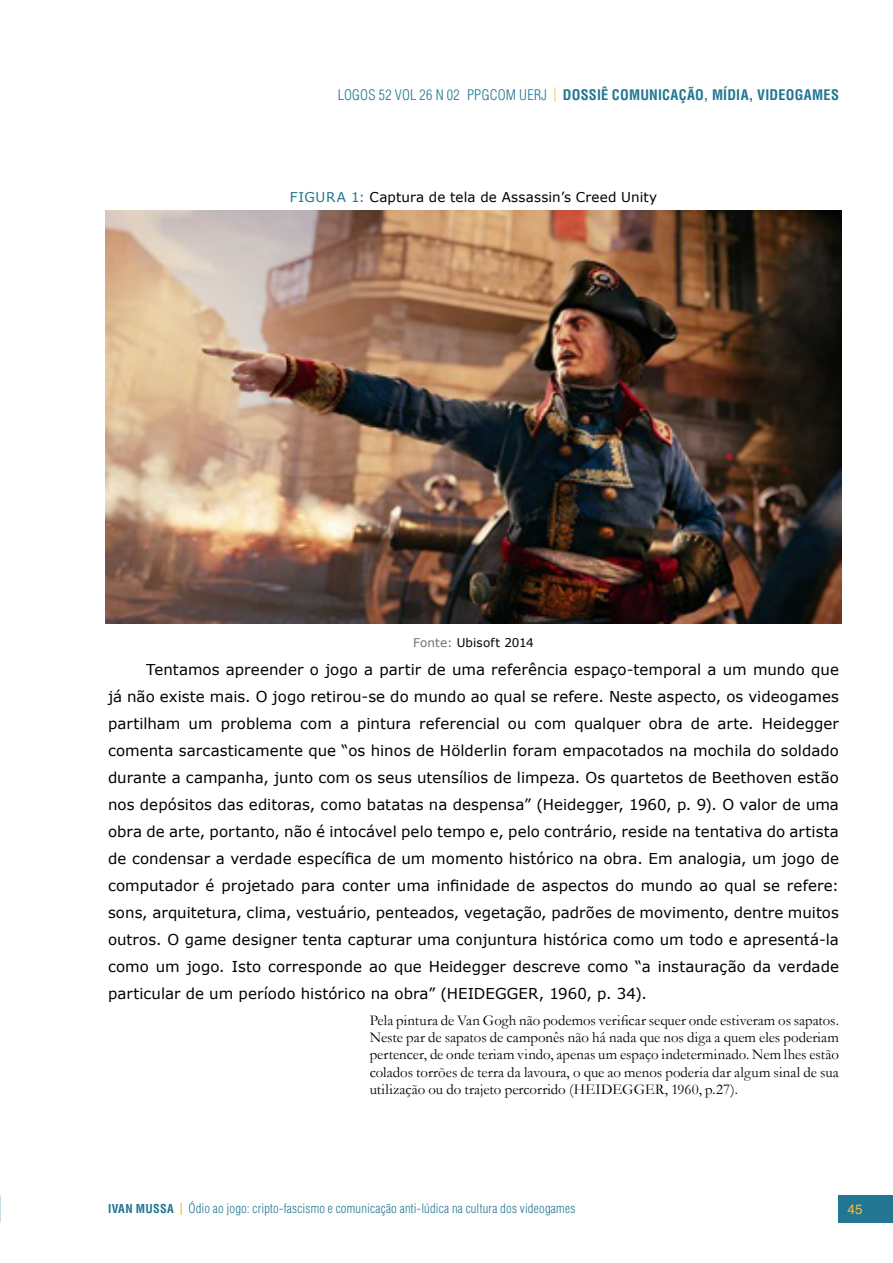
<style>
.page{position:relative;width:893px;height:1263px;background:#fff}
.page>*{position:absolute;margin:0;border:0;box-sizing:border-box;transform-origin:0 0}
.t1{font:15px/27px "Verdana";letter-spacing:.005em;color:#000;text-align:justify}
.t2{font:15px/17.2px "Garamond";color:#000;text-align:justify}
.t3{font:700 condensed 14.25px "Helvetica LT Std";letter-spacing:.015em;color:#227691}
.t4{font:13.5px "Verdana";letter-spacing:.01em;color:#000}
.t5{font:13.5px "Helvetica LT Std";color:#fbbc43}
.t6{font:300 condensed 12.75px "Helvetica LT Std";letter-spacing:.015em;color:#227691}
.t7{font:12px "Verdana";letter-spacing:.01em;color:#000}
.s1{font-weight:300}
.s2{font-weight:300;color:#fbbc43}
.s3{color:#227691}
.s4{color:#706f6f}
.s5{font-weight:700;font-size:12px}
.s6{font-weight:700;font-size:12px;color:#fbbc43}
</style>
<div class="page">
<div style="left:839px;top:1195px;width:54px;height:28px;background:#227691"></div>
<img style="left:106px;top:211px;width:735px;height:413px">
<p class="t3" style="left:338px;top:86px;width:503px"><span class="s1">LOGOS 52 VOL 26 N 02 PPGCOM UERJ</span> <span class="s2">|</span> DOSSIÊ COMUNICAÇÃO, MÍDIA, VIDEOGAMES</p>
<p class="t4" style="left:290px;top:188px;width:369px"><span class="s3">FIGURA 1:</span> Captura de tela de Assassin’s Creed Unity</p>
<p class="t7" style="left:413px;top:634px;width:122px"><span class="s4">Fonte:</span> Ubisoft 2014</p>
<p class="t1" style="left:108px;top:656px;width:732px;text-indent:38px">Tentamos apreender o jogo a partir de uma referência espaço-temporal a um mundo que já não existe mais. O jogo retirou-se do mundo ao qual se refere. Neste aspecto, os videogames partilham um problema com a pintura referencial ou com qualquer obra de arte. Heidegger comenta sarcasticamente que “os hinos de Hölderlin foram empacotados na mochila do soldado durante a campanha, junto com os seus utensílios de limpeza. Os quartetos de Beethoven estão nos depósitos das editoras, como batatas na despensa” (Heidegger, 1960, p. 9). O valor de uma obra de arte, portanto, não é intocável pelo tempo e, pelo contrário, reside na tentativa do artista de condensar a verdade específica de um momento histórico na obra. Em analogia, um jogo de computador é projetado para conter uma infinidade de aspectos do mundo ao qual se refere: sons, arquitetura, clima, vestuário, penteados, vegetação, padrões de movimento, dentre muitos outros. O game designer tenta capturar uma conjuntura histórica como um todo e apresentá-la como um jogo. Isto corresponde ao que Heidegger descreve como “a instauração da verdade particular de um período histórico na obra” (HEIDEGGER, 1960, p. 34).</p>
<p class="t2" style="left:370px;top:1011px;width:471px">Pela pintura de Van Gogh não podemos verificar sequer onde estiveram os sapatos.<br>Neste par de sapatos de camponês não há nada que nos diga a quem eles poderiam pertencer, de onde teriam vindo, apenas um espaço indeterminado. Nem lhes estão colados torrões de terra da lavoura, o que ao menos poderia dar algum sinal de sua utilização ou do trajeto percorrido (HEIDEGGER, 1960, p.27).</p>
<p class="t6" style="left:108px;top:1201px;width:469px"><span class="s5">IVAN MUSSA</span> <span class="s6">|</span> Ódio ao jogo: cripto-fascismo e comunicação anti-lúdica na cultura dos videogames</p>
<p class="t5" style="left:847px;top:1201px;width:17px">45</p>
</div>
